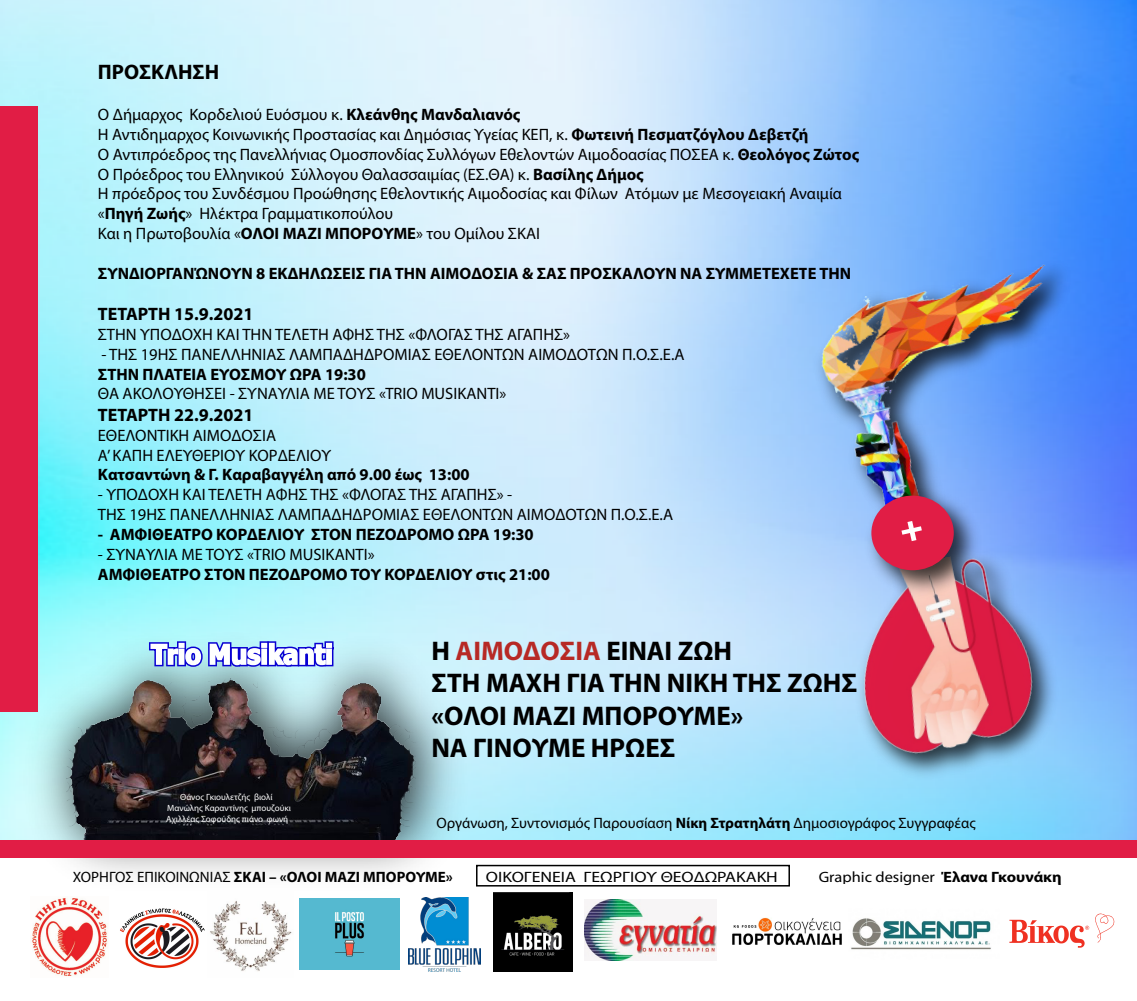
<style>
.page{position:relative;width:1137px;height:1001px;background:#fff}
.page>*{position:absolute;margin:0;border:0;box-sizing:border-box;transform-origin:0 0}
.t1{font:700 27px/32.4px "Myriad Pro";color:#000}
.t2{font:700 21px "Myriad Pro";color:#000}
.t3{font:700 18px "Myriad Pro";color:#000}
.t4{font:16.5px/19.8px "Myriad Pro";color:#000}
.t5{font:700 16.5px "Myriad Pro";color:#000}
.t6{font:15px "Myriad Pro";color:#000}
.t7{font:700 15px "Myriad Pro";color:#000}
.t8{font:15px "Myriad Pro";color:#000;scale:1.18 1}
.t9{font:15px "Myriad Pro";color:#000;scale:1.09 1}
.t10{font:9px/10.8px "Myriad Pro";color:#fff;text-align:center}
.s1{font-weight:700}
.s2{color:#b72925}
.s3{font-weight:400}
</style>
<div class="page">
<img style="left:0;top:0;width:1136px;height:839px">
<img style="left:805px;top:512px;width:275px;height:27px">
<img style="left:805px;top:248px;width:294px;height:264px">
<img style="left:849px;top:543px;width:214px;height:242px">
<img style="left:838px;top:545px;width:204px;height:217px">
<img style="left:858px;top:483px;width:129px;height:120px">
<div style="left:871px;top:495px;width:82px;height:75px;background:#e11d45;border-radius:50%"></div>
<svg style="left:901px;top:521px;width:20px;height:20px"></svg>
<div style="left:0;top:106px;width:37px;height:605px;background:#e11d45"></div>
<img style="left:7px;top:613px;width:480px;height:291px">
<img style="left:67px;top:602px;width:349px;height:261px">
<svg style="left:324px;top:646px;width:9px;height:20px"></svg>
<div style="left:0;top:839px;width:1136px;height:18px;background:#e11d45"></div>
<svg style="left:147px;top:627px;width:185px;height:43px"></svg>
<img style="left:712px;top:886px;width:130px;height:67px">
<img style="left:585px;top:899px;width:131px;height:61px">
<img style="left:31px;top:896px;width:78px;height:80px">
<img style="left:118px;top:891px;width:88px;height:77px">
<img style="left:299px;top:898px;width:100px;height:71px">
<img style="left:409px;top:897px;width:71px;height:73px">
<img style="left:493px;top:892px;width:79px;height:79px">
<div style="left:476px;top:864px;width:314px;height:22px;background:#fff;border:2px solid #000"></div>
<img style="left:207px;top:890px;width:87px;height:81px">
<svg style="left:1009px;top:913px;width:105px;height:34px"></svg>
<img style="left:851px;top:918px;width:140px;height:32px">
<p class="t2" style="left:98px;top:58px;width:123px">ΠΡΟΣΚΛΗΣΗ</p>
<p class="t4" style="left:98px;top:104px;width:763px">Ο Δήμαρχος Κορδελιού Ευόσμου κ. <span class="s1">Κλεάνθης Μανδαλιανός<br></span>Η Αντιδημαρχος Κοινωνικής Προστασίας και Δημόσιας Υγείας ΚΕΠ, κ. <span class="s1">Φωτεινή Πεσματζόγλου Δεβετζή<br></span>Ο Αντιπρόεδρος της Πανελλήνιας Ομοσπονδίας Συλλόγων Εθελοντών Αιμοδοασίας ΠΟΣΕΑ κ. <span class="s1">Θεολόγος Ζώτος </span>Ο Πρόεδρος του Ελληνικού Σύλλογου Θαλασσαιμίας (ΕΣ.ΘΑ) κ. <span class="s1">Βασίλης Δήμος<br></span>Η πρόεδρος του Συνδέσμου Προώθησης Εθελοντικής Αιμοδοσίας και Φίλων Ατόμων με Μεσογειακή Αναιμία «<span class="s1">Πηγή Ζωής</span>» Ηλέκτρα Γραμματικοπούλου<br>Και η Πρωτοβουλία «<span class="s1">ΟΛΟΙ ΜΑΖΙ ΜΠΟΡΟΥΜΕ</span>» του Ομίλου ΣΚΑΙ</p>
<p class="t5" style="left:98px;top:262px;width:755px">ΣΥΝΔΙΟΡΓΑΝΏΝΟΥΝ 8 ΕΚΔΗΛΩΣΕΙΣ ΓΙΑ ΤΗΝ ΑΙΜΟΔΟΣΙΑ &amp; ΣΑΣ ΠΡΟΣΚΑΛΟΥΝ ΝΑ ΣΥΜΜΕΤΕΧΕΤΕ ΤΗΝ</p>
<p class="t3" style="left:98px;top:302px;width:157px">ΤΕΤΑΡΤΗ 15.9.2021</p>
<p class="t4" style="left:98px;top:324px;width:473px">ΣΤΗΝ ΥΠΟΔΟΧΗ ΚΑΙ ΤΗΝ ΤΕΛΕΤΗ ΑΦΗΣ ΤΗΣ «ΦΛΟΓΑΣ ΤΗΣ ΑΓΑΠΗΣ»</p>
<p class="t4" style="left:101px;top:344px;width:584px">- ΤΗΣ 19ΗΣ ΠΑΝΕΛΛΗΝΙΑΣ ΛΑΜΠΑΔΗΔΡΟΜΙΑΣ ΕΘΕΛΟΝΤΩΝ ΑΙΜΟΔΟΤΩΝ Π.Ο.Σ.Ε.Α</p>
<p class="t5" style="left:98px;top:363px;width:269px">ΣΤΗΝ ΠΛΑΤΕΙΑ ΕΥΟΣΜΟΥ ΩΡΑ 19:30</p>
<p class="t4" style="left:98px;top:383px;width:410px">ΘΑ ΑΚΟΛΟΥΘΗΣΕΙ - ΣΥΝΑΥΛΙΑ ΜΕ ΤΟΥΣ «TRIO MUSIKANTI»</p>
<p class="t3" style="left:98px;top:403px;width:157px">ΤΕΤΑΡΤΗ 22.9.2021</p>
<p class="t4" style="left:98px;top:425px;width:235px">ΕΘΕΛΟΝΤΙΚΗ ΑΙΜΟΔΟΣΙΑ<br>Α’ ΚΑΠΗ ΕΛΕΥΘΕΡΙΟΥ ΚΟΡΔΕΛΙΟΥ</p>
<p class="t5" style="left:98px;top:464px;width:373px">Κατσαντώνη &amp; Γ. Καραβαγγέλη από 9.00 έως 13:00</p>
<p class="t4" style="left:98px;top:484px;width:576px">- ΥΠΟΔΟΧΗ ΚΑΙ ΤΕΛΕΤΗ ΑΦΗΣ ΤΗΣ «ΦΛΟΓΑΣ ΤΗΣ ΑΓΑΠΗΣ» -<br>ΤΗΣ 19ΗΣ ΠΑΝΕΛΛΗΝΙΑΣ ΛΑΜΠΑΔΗΔΡΟΜΙΑΣ ΕΘΕΛΟΝΤΩΝ ΑΙΜΟΔΟΤΩΝ Π.Ο.Σ.Ε.Α</p>
<p class="t5" style="left:98px;top:523px;width:437px">- ΑΜΦΙΘΕΑΤΡΟ ΚΟΡΔΕΛΙΟΥ ΣΤΟΝ ΠΕΖΟΔΡΟΜΟ ΩΡΑ 19:30</p>
<p class="t4" style="left:98px;top:543px;width:278px">- ΣΥΝΑΥΛΙΑ ΜΕ ΤΟΥΣ «TRIO MUSIKANTI»</p>
<p class="t5" style="left:98px;top:563px;width:453px">ΑΜΦΙΘΕΑΤΡΟ ΣΤΟΝ ΠΕΖΟΔΡΟΜΟ ΤΟΥ ΚΟΡΔΕΛΙΟΥ στις 21:00</p>
<p class="t10" style="left:166px;top:791px;width:126px">Θάνος Γκιουλετζής βιολί<br>Μανώλης Καραντίνης μπουζούκι<br>Αχιλλέας Σοφούδης πιάνο φωνή</p>
<h1 class="t1" style="left:431px;top:633px;width:427px">Η <span class="s2">ΑΙΜΟΔΟΣΙΑ</span> ΕΙΝΑΙ ΖΩΗ<br>ΣΤΗ ΜΑΧΗ ΓΙΑ ΤΗΝ ΝΙΚΗ ΤΗΣ ΖΩΗΣ «ΟΛΟΙ ΜΑΖΙ ΜΠΟΡΟΥΜΕ»<br>ΝΑ ΓΙΝΟΥΜΕ ΗΡΩΕΣ</h1>
<p class="t6" style="left:436px;top:813px;width:540px">Οργάνωση, Συντονισμός Παρουσίαση <span class="s1">Νίκη Στρατηλάτη</span> Δημοσιογράφος Συγγραφέας</p>
<p class="t7" style="left:73px;top:866px;width:381px"><span class="s3">ΧΟΡΗΓΟΣ ΕΠΙΚΟΙΝΩΝΙΑΣ</span> ΣΚΑΙ – «ΟΛΟΙ ΜΑΖΙ ΜΠΟΡΟΥΜΕ»</p>
<p class="t8" style="left:486px;top:867px;width:249px">ΟΙΚΟΓΕΝΕΙΑ ΓΕΩΡΓΙΟΥ ΘΕΟΔΩΡΑΚΑΚΗ</p>
<p class="t9" style="left:818px;top:867px;width:224px">Graphic designer <span class="s1">Έλανα Γκουνάκη</span></p>
</div>
